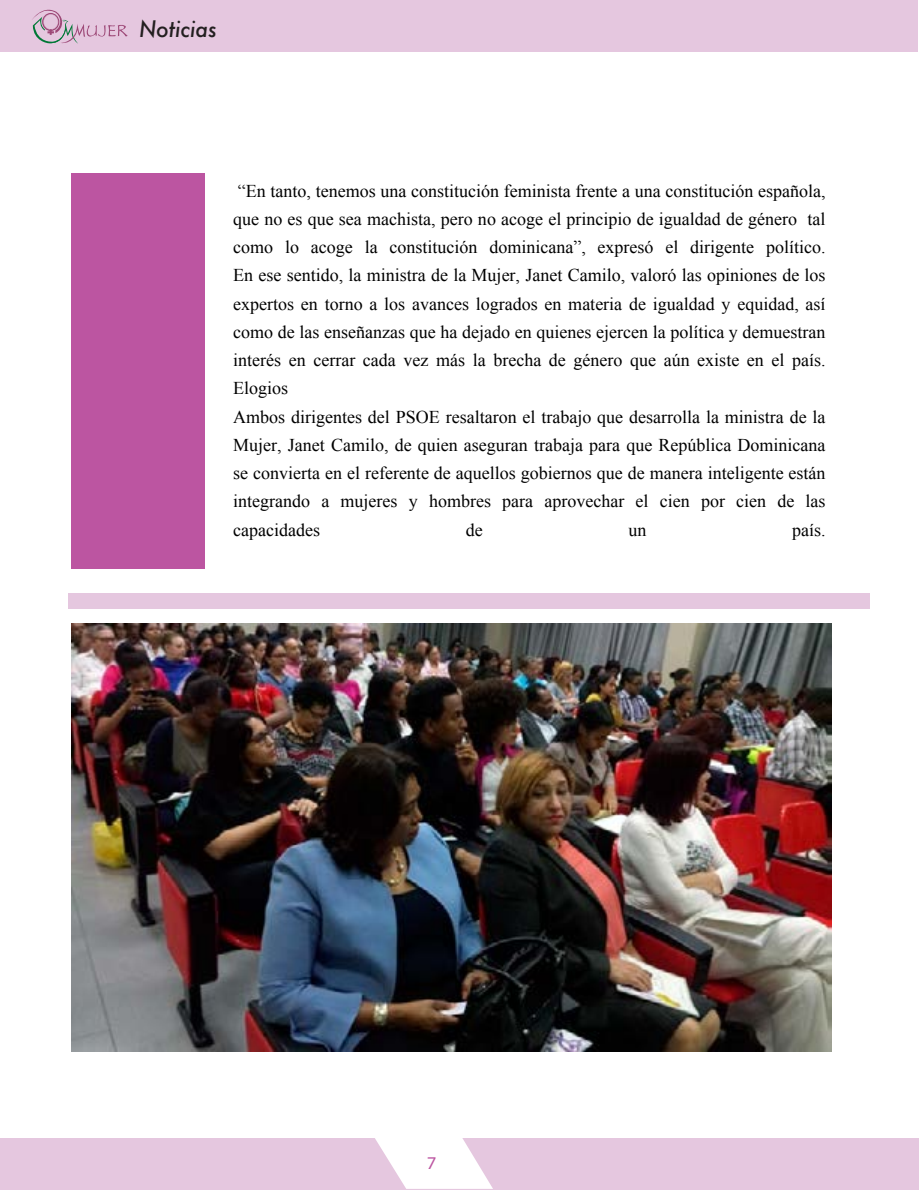
<style>
.page{position:relative;width:919px;height:1190px;background:#fff}
.page>*{position:absolute;margin:0;border:0;box-sizing:border-box;transform-origin:0 0}
.t1{font:italic 500 22.2px "Futura";color:#231f20;scale:.94 1}
.t2{font:18px/28.2px "Times New Roman";color:#000}
.t3{font:18px "Myriad Pro";color:#bc55a1;scale:1.05 1}
</style>
<div class="page">
<div style="left:71px;top:172px;width:133px;height:396px;background:#bc55a1"></div>
<div style="left:0;top:0;width:917px;height:51px;background:#e5c7df"></div>
<div style="left:0;top:1138px;width:918px;height:51px;background:#e5c7df"></div>
<svg style="left:375px;top:1138px;width:118px;height:50px"></svg>
<svg style="left:32px;top:9px;width:96px;height:35px"></svg>
<div style="left:68px;top:593px;width:801px;height:15px;background:#e5c7df"></div>
<img style="left:71px;top:623px;width:760px;height:428px">
<p class="t1" style="left:139px;top:13px;width:84px">Noticias</p>
<p class="t2" style="left:233px;top:176px;width:594px">“En tanto, tenemos una constitución feminista frente a una constitución española, que no es que sea machista, pero no acoge el principio de igualdad de género tal como lo acoge la constitución dominicana”, expresó el dirigente político.<br>En ese sentido, la ministra de la Mujer, Janet Camilo, valoró las opiniones de los expertos en torno a los avances logrados en materia de igualdad y equidad, así como de las enseñanzas que ha dejado en quienes ejercen la política y demuestran interés en cerrar cada vez más la brecha de género que aún existe en el país.<br>Elogios<br>Ambos dirigentes del PSOE resaltaron el trabajo que desarrolla la ministra de la Mujer, Janet Camilo, de quien aseguran trabaja para que República Dominicana se convierta en el referente de aquellos gobiernos que de manera inteligente están integrando a mujeres y hombres para aprovechar el cien por cien de las capacidades</p>
<p class="t2" style="left:466px;top:515px;width:18px">de</p>
<p class="t2" style="left:628px;top:515px;width:19px">un</p>
<p class="t2" style="left:792px;top:515px;width:35px">país.</p>
<p class="t3" style="left:427px;top:1151px;width:11px">7</p>
</div>
